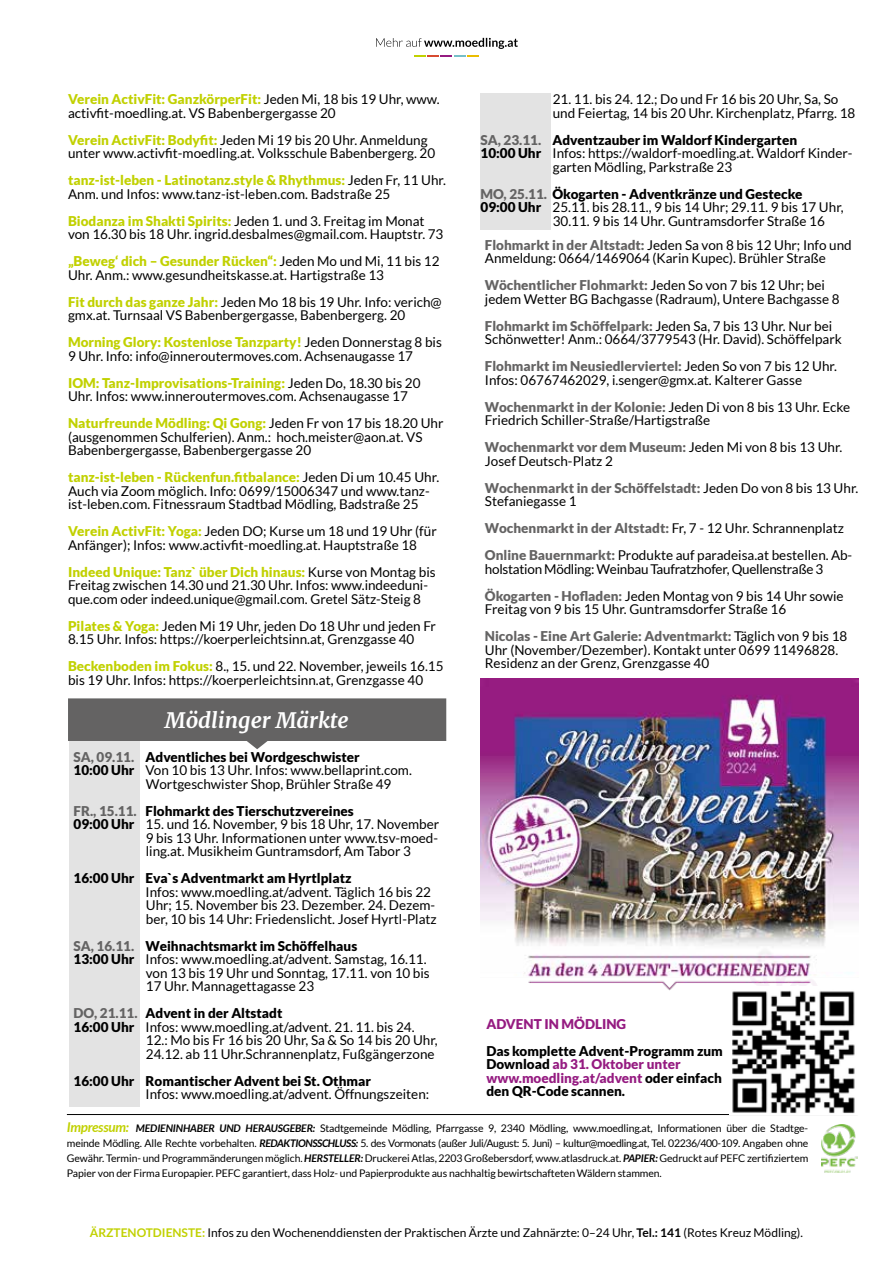
<style>
.page{position:relative;width:893px;height:1263px;background:#fff}
.page>*{position:absolute;margin:0;border:0;box-sizing:border-box;transform-origin:0 0}
.t1{font:italic 700 21.45px "Merriweather";color:#fff}
.t2{font:13.5px/13.5px "Lato";color:#000}
.t3{font:900 13.5px/13.5px "Lato";color:#000}
.t4{font:13.5px/27px "Lato";letter-spacing:-.02em;color:#000}
.t5{font:900 13.5px "Lato";color:#951b81}
.t6{font:12px "Lato";color:#000}
.t7{font:10.5px/15px "Lato";letter-spacing:-.01em;color:#000;text-align:justify}
.s1{font-weight:900;color:#c1d100}
.s2{color:#646363}
.s3{font-weight:900}
.s4{font-weight:900;color:#646363}
.s5{color:#951b81}
.s6{font-weight:700;font-style:italic;font-size:13.5px;color:#c1d100}
.s7{font-weight:700;font-style:italic}
.s8{font-weight:700;color:#c1d100}
.s9{font-weight:700}
</style>
<div class="page">
<svg style="left:376px;top:38px;width:142px;height:11px"></svg>
<svg style="left:415px;top:55px;width:63px;height:1px"></svg>
<img style="left:821px;top:1124px;width:36px;height:48px">
<hr style="left:67px;top:1114px;width:791px;height:1px;background:#000">
<img style="left:480px;top:679px;width:379px;height:312px">
<img style="left:729px;top:986px;width:130px;height:128px">
<div style="left:69px;top:737px;width:70px;height:370px;background:#e3e3e3"></div>
<svg style="left:68px;top:698px;width:378px;height:51px"></svg>
<div style="left:480px;top:94px;width:71px;height:136px;background:#e3e3e3"></div>
<p class="t2" style="left:68px;top:93px;width:373px"><span class="s1">Verein ActivFit: GanzkörperFit:</span> Jeden Mi, 18 bis 19 Uhr, www. activfit-moedling.at. VS Babenbergergasse 20</p>
<p class="t2" style="left:68px;top:133px;width:369px"><span class="s1">Verein ActivFit: Bodyfit:</span> Jeden Mi 19 bis 20 Uhr. Anmeldung unter www.activfit-moedling.at. Volksschule Babenbergerg. 20</p>
<p class="t2" style="left:68px;top:174px;width:379px"><span class="s1">tanz-ist-leben - Latinotanz.style &amp; Rhythmus:</span> Jeden Fr, 11 Uhr.<br>Anm. und Infos: www.tanz-ist-leben.com. Badstraße 25</p>
<p class="t2" style="left:68px;top:214px;width:377px"><span class="s1">Biodanza im Shakti Spirits:</span> Jeden 1. und 3. Freitag im Monat von 16.30 bis 18 Uhr. ingrid.desbalmes@gmail.com. Hauptstr. 73</p>
<p class="t2" style="left:68px;top:255px;width:373px"><span class="s1">„Beweg‘ dich – Gesunder Rücken“:</span> Jeden Mo und Mi, 11 bis 12<br>Uhr. Anm.: www.gesundheitskasse.at. Hartigstraße 13</p>
<p class="t2" style="left:68px;top:295px;width:375px"><span class="s1">Fit durch das ganze Jahr:</span> Jeden Mo 18 bis 19 Uhr. Info: verich@ gmx.at. Turnsaal VS Babenbergergasse, Babenbergerg. 20</p>
<p class="t2" style="left:68px;top:336px;width:375px"><span class="s1">Morning Glory: Kostenlose Tanzparty!</span> Jeden Donnerstag 8 bis<br>9 Uhr. Info: info@inneroutermoves.com. Achsenaugasse 17</p>
<p class="t2" style="left:68px;top:376px;width:354px"><span class="s1">IOM: Tanz-Improvisations-Training:</span> Jeden Do, 18.30 bis 20<br>Uhr. Infos: www.inneroutermoves.com. Achsenaugasse 17</p>
<p class="t2" style="left:68px;top:417px;width:377px"><span class="s1">Naturfreunde Mödling: Qi Gong:</span> Jeden Fr von 17 bis 18.20 Uhr (ausgenommen Schulferien). Anm.: hoch.meister@aon.at. VS<br>Babenbergergasse, Babenbergergasse 20</p>
<p class="t2" style="left:68px;top:471px;width:373px"><span class="s1">tanz-ist-leben - Rückenfun.fitbalance:</span> Jeden Di um 10.45 Uhr.<br>Auch via Zoom möglich. Info: 0699/15006347 und www.tanz&shy;ist-leben.com. Fitnessraum Stadtbad Mödling, Badstraße 25</p>
<p class="t2" style="left:68px;top:525px;width:370px"><span class="s1">Verein ActivFit: Yoga:</span> Jeden DO; Kurse um 18 und 19 Uhr (für<br>Anfänger); Infos: www.activfit-moedling.at. Hauptstraße 18</p>
<p class="t2" style="left:68px;top:565px;width:369px"><span class="s1">Indeed Unique: Tanz` über Dich hinaus:</span> Kurse von Montag bis<br>Freitag zwischen 14.30 und 21.30 Uhr. Infos: www.indeeduni&shy;que.com oder indeed.unique@gmail.com. Gretel Sätz-Steig 8</p>
<p class="t2" style="left:68px;top:619px;width:369px"><span class="s1">Pilates &amp; Yoga:</span> Jeden Mi 19 Uhr, jeden Do 18 Uhr und jeden Fr<br>8.15 Uhr. Infos: https://koerperleichtsinn.at, Grenzgasse 40</p>
<p class="t2" style="left:68px;top:660px;width:377px"><span class="s1">Beckenboden im Fokus:</span> 8., 15. und 22. November, jeweils 16.15 bis 19 Uhr. Infos: https://koerperleichtsinn.at, Grenzgasse 40</p>
<h1 class="t1" style="left:165px;top:705px;width:185px">Mödlinger Märkte</h1>
<p class="t3" style="left:74px;top:750px;width:288px"><span class="s2">SA, 09.11.</span> Adventliches bei Wordgeschwister</p>
<p class="t2" style="left:74px;top:763px;width:340px"><span class="s3">10:00 Uhr</span> Von 10 bis 13 Uhr. Infos: www.bellaprint.com.</p>
<p class="t2" style="left:146px;top:777px;width:247px">Wortgeschwister Shop, Brühler Straße 49</p>
<p class="t3" style="left:74px;top:804px;width:282px"><span class="s2">FR., 15.11.</span> Flohmarkt des Tierschutzvereines</p>
<p class="t2" style="left:74px;top:817px;width:367px"><span class="s3">09:00 Uhr</span> 15. und 16. November, 9 bis 18 Uhr, 17. November</p>
<p class="t2" style="left:146px;top:831px;width:294px">9 bis 13 Uhr. Informationen unter www.tsv-moed-</p>
<p class="t2" style="left:146px;top:844px;width:267px">ling.at. Musikheim Guntramsdorf, Am Tabor 3</p>
<p class="t3" style="left:74px;top:871px;width:279px">16:00 Uhr Eva`s Adventmarkt am Hyrtlplatz</p>
<p class="t2" style="left:146px;top:885px;width:293px">Infos: www.moedling.at/advent. Täglich 16 bis 22<br>Uhr; 15. November bis 23. Dezember. 24. Dezem&shy;ber, 10 bis 14 Uhr: Friedenslicht. Josef Hyrtl-Platz</p>
<p class="t3" style="left:74px;top:939px;width:285px"><span class="s2">SA, 16.11.</span> Weihnachtsmarkt im Schöffelhaus</p>
<p class="t2" style="left:74px;top:952px;width:354px"><span class="s3">13:00 Uhr</span> Infos: www.moedling.at/advent. Samstag, 16.11.</p>
<p class="t2" style="left:146px;top:966px;width:285px">von 13 bis 19 Uhr und Sonntag, 17.11. von 10 bis</p>
<p class="t2" style="left:146px;top:979px;width:170px">17 Uhr. Mannagettagasse 23</p>
<p class="t3" style="left:74px;top:1006px;width:210px"><span class="s2">DO, 21.11.</span> Advent in der Altstadt</p>
<p class="t2" style="left:74px;top:1020px;width:343px"><span class="s3">16:00 Uhr</span> Infos: www.moedling.at/advent. 21. 11. bis 24.</p>
<p class="t2" style="left:146px;top:1033px;width:293px">12.: Mo bis Fr 16 bis 20 Uhr, Sa &amp; So 14 bis 20 Uhr,</p>
<p class="t2" style="left:146px;top:1047px;width:290px">24.12. ab 11 Uhr.Schrannenplatz, Fußgängerzone</p>
<p class="t3" style="left:74px;top:1074px;width:299px">16:00 Uhr Romantischer Advent bei St. Othmar</p>
<p class="t2" style="left:146px;top:1087px;width:285px">Infos: www.moedling.at/advent. Öffnungszeiten:</p>
<p class="t2" style="left:553px;top:93px;width:304px">21. 11. bis 24. 12.; Do und Fr 16 bis 20 Uhr, Sa, So und Feiertag, 14 bis 20 Uhr. Kirchenplatz, Pfarrg. 18</p>
<p class="t3" style="left:480px;top:133px;width:318px"><span class="s2">SA, 23.11.</span> Adventzauber im Waldorf Kindergarten</p>
<p class="t2" style="left:480px;top:147px;width:374px"><span class="s3">10:00 Uhr</span> Infos: https://waldorf-moedling.at. Waldorf Kinder-</p>
<p class="t2" style="left:553px;top:160px;width:181px">garten Mödling, Parkstraße 23</p>
<p class="t3" style="left:480px;top:187px;width:323px"><span class="s2">MO, 25.11.</span> Ökogarten - Adventkränze und Gestecke</p>
<p class="t2" style="left:480px;top:201px;width:365px"><span class="s3">09:00 Uhr</span> 25.11. bis 28.11., 9 bis 14 Uhr; 29.11. 9 bis 17 Uhr,</p>
<p class="t2" style="left:553px;top:214px;width:274px">30.11. 9 bis 14 Uhr. Guntramsdorfer Straße 16</p>
<p class="t2" style="left:485px;top:238px;width:368px"><span class="s4">Flohmarkt in der Altstadt:</span> Jeden Sa von 8 bis 12 Uhr; Info und<br>Anmeldung: 0664/1469064 (Karin Kupec). Brühler Straße</p>
<p class="t2" style="left:485px;top:279px;width:356px"><span class="s4">Wöchentlicher Flohmarkt:</span> Jeden So von 7 bis 12 Uhr; bei jedem Wetter BG Bachgasse (Radraum), Untere Bachgasse 8</p>
<p class="t2" style="left:485px;top:319px;width:358px"><span class="s4">Flohmarkt im Schöffelpark:</span> Jeden Sa, 7 bis 13 Uhr. Nur bei<br>Schönwetter! Anm.: 0664/3779543 (Hr. David). Schöffelpark</p>
<p class="t2" style="left:485px;top:360px;width:353px"><span class="s4">Flohmarkt im Neusiedlerviertel:</span> Jeden So von 7 bis 12 Uhr.<br>Infos: 06767462029, i.senger@gmx.at. Kalterer Gasse</p>
<p class="t2" style="left:485px;top:400px;width:367px"><span class="s4">Wochenmarkt in der Kolonie:</span> Jeden Di von 8 bis 13 Uhr. Ecke<br>Friedrich Schiller-Straße/Hartigstraße</p>
<p class="t2" style="left:485px;top:441px;width:359px"><span class="s4">Wochenmarkt vor dem Museum:</span> Jeden Mi von 8 bis 13 Uhr.<br>Josef Deutsch-Platz 2</p>
<p class="t2" style="left:485px;top:481px;width:375px"><span class="s4">Wochenmarkt in der Schöffelstadt:</span> Jeden Do von 8 bis 13 Uhr.<br>Stefaniegasse 1</p>
<p class="t2" style="left:485px;top:515px;width:369px;line-height:27px"><span class="s4">Wochenmarkt in der Altstadt:</span> Fr, 7 - 12 Uhr. Schrannenplatz<br><span class="s4">Online Bauernmarkt:</span> Produkte auf paradeisa.at bestellen. Ab-</p>
<p class="t4" style="left:485px;top:555px;width:360px">holstation Mödling: Weinbau Taufratzhofer, Quellenstraße 3<br><span class="s4">Ökogarten - Hofladen:</span> Jeden Montag von 9 bis 14 Uhr sowie</p>
<p class="t2" style="left:485px;top:596px;width:364px;line-height:27px">Freitag von 9 bis 15 Uhr. Guntramsdorfer Straße 16<br><span class="s4">Nicolas - Eine Art Galerie: Adventmarkt:</span> Täglich von 9 bis 18</p>
<p class="t2" style="left:485px;top:643px;width:355px">Uhr (November/Dezember). Kontakt unter 0699 11496828.<br>Residenz an der Grenz, Grenzgasse 40</p>
<p class="t5" style="left:486px;top:1016px;width:141px">ADVENT IN MÖDLING</p>
<p class="t3" style="left:486px;top:1043px;width:238px">Das komplette Advent-Programm zum<br>Download <span class="s5">ab 31. Oktober unter www.moedling.at/advent</span> oder einfach den QR-Code scannen.</p>
<p class="t7" style="left:67px;top:1121px;width:743px"><span class="s6">Impressum:</span> <span class="s7">MEDIENINHABER UND HERAUSGEBER:</span> Stadtgemeinde Mödling, Pfarrgasse 9, 2340 Mödling, www.moedling.at, Informationen über die Stadtge&shy;meinde Mödling. Alle Rechte vorbehalten. <span class="s7">REDAKTIONSSCHLUSS:</span> 5. des Vormonats (außer Juli/August: 5. Juni) – kultur@moedling.at, Tel. 02236/400-109. Angaben ohne Gewähr. Termin- und Programmänderungen möglich. <span class="s7">HERSTELLER:</span> Druckerei Atlas, 2203 Großebersdorf, www.atlasdruck.at. <span class="s7">PAPIER:</span> Gedruckt auf PEFC zertifiziertem Papier von der Firma Europapier. PEFC garantiert, dass Holz- und Papierprodukte aus nachhaltig bewirtschafteten Wäldern stammen.</p>
<p class="t6" style="left:90px;top:1225px;width:715px"><span class="s8">ÄRZTENOTDIENSTE:</span> Infos zu den Wochenenddiensten der Praktischen Ärzte und Zahnärzte: 0–24 Uhr, <span class="s9">Tel.: 141</span> (Rotes Kreuz Mödling).</p>
</div>
